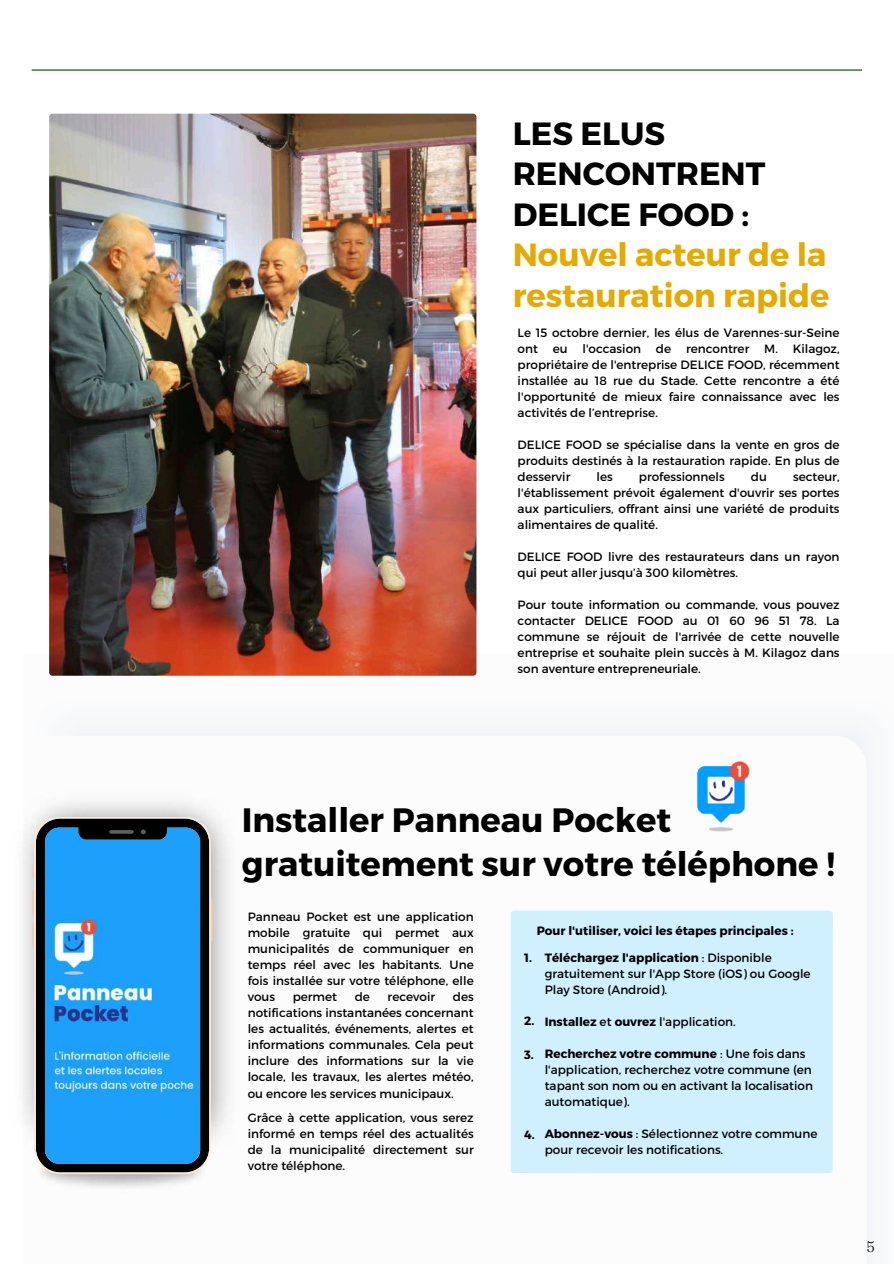
<style>
.page{position:relative;width:894px;height:1264px;background:#fff}
.page>*{position:absolute;margin:0;border:0;box-sizing:border-box;transform-origin:0 0}
.t1{font:700 33.75px/43.8px "Montserrat";color:#000}
.t2{font:700 32.1px/40.5px "Montserrat";color:#e4aa00}
.t3{font:700 32.1px/40.5px "Montserrat";color:#000}
.t4{font:300 15px "Fraunces 9 pt";color:#000}
.t5{font:12px/16px "Montserrat";color:#000;text-align:justify}
.t6{font:700 12px "Montserrat";color:#000}
.s1{font-weight:700}
</style>
<div class="page">
<hr style="left:32px;top:69px;width:829px;height:2px;background:#004900">
<svg style="left:32px;top:864px;width:2px;height:14px"></svg>
<svg style="left:32px;top:889px;width:2px;height:27px"></svg>
<svg style="left:32px;top:922px;width:2px;height:26px"></svg>
<svg style="left:211px;top:898px;width:2px;height:43px"></svg>
<svg style="left:34px;top:816px;width:177px;height:358px;background:#2a8cd0"></svg>
<img style="left:697px;top:761px;width:53px;height:71px">
<div style="left:510px;top:910px;width:322px;height:263px;background:#d1f0ff;border-radius:3px"></div>
<img style="left:49px;top:114px;width:427px;height:561px">
<h2 class="t3" style="left:512px;top:111px;width:254px">LES ELUS<br>RENCONTRENT<br>DELICE FOOD :</h2>
<h2 class="t2" style="left:512px;top:233px;width:318px">Nouvel acteur de la restauration rapide</h2>
<p class="t5" style="left:517px;top:324px;width:323px">Le 15 octobre dernier, les élus de Varennes-sur-Seine ont eu l'occasion de rencontrer M. Kilagoz, propriétaire de l'entreprise DELICE FOOD, récemment installée au 18 rue du Stade. Cette rencontre a été l'opportunité de mieux faire connaissance avec les activités de l’entreprise.</p>
<p class="t5" style="left:517px;top:436px;width:323px">DELICE FOOD se spécialise dans la vente en gros de produits destinés à la restauration rapide. En plus de desservir</p>
<p class="t5" style="left:596px;top:468px;width:18px">les</p>
<p class="t5" style="left:638px;top:468px;width:87px">professionnels</p>
<p class="t5" style="left:750px;top:468px;width:18px">du</p>
<p class="t5" style="left:517px;top:468px;width:323px;text-indent:275px">secteur, l'établissement prévoit également d'ouvrir ses portes aux particuliers, offrant ainsi une variété de produits alimentaires de qualité.</p>
<p class="t5" style="left:517px;top:548px;width:323px">DELICE FOOD livre des restaurateurs dans un rayon qui peut aller jusqu’à 300 kilomètres.</p>
<p class="t5" style="left:517px;top:596px;width:323px">Pour toute information ou commande, vous pouvez contacter DELICE FOOD au 01 60 96 51 78. La commune se réjouit de l'arrivée de cette nouvelle entreprise et souhaite plein succès à M. Kilagoz dans son aventure entrepreneuriale.</p>
<h1 class="t1" style="left:242px;top:796px;width:594px">Installer Panneau Pocket gratuitement sur votre téléphone !</h1>
<p class="t5" style="left:248px;top:908px;width:227px">Panneau Pocket est une application mobile gratuite qui permet aux municipalités de communiquer en temps réel avec les habitants. Une fois installée sur votre téléphone, elle vous</p>
<p class="t6" style="left:536px;top:922px;width:258px">Pour l'utiliser, voici les étapes principales :</p>
<p class="t5" style="left:544px;top:949px;width:267px;text-align:left"><span class="s1">Téléchargez l'application</span> : Disponible gratuitement sur l'App Store (iOS) ou Google<br>Play Store (Android).</p>
<p class="t5" style="left:544px;top:1013px;width:192px"><span class="s1">Installez</span> et <span class="s1">ouvrez</span> l'application.</p>
<p class="t5" style="left:544px;top:1045px;width:270px;text-align:left"><span class="s1">Recherchez votre commune</span> : Une fois dans l'application, recherchez votre commune (en tapant son nom ou en activant la localisation automatique).</p>
<p class="t5" style="left:544px;top:1125px;width:274px"><span class="s1">Abonnez-vous</span> : Sélectionnez votre commune pour recevoir les notifications.</p>
<p class="t6" style="left:524px;top:950px;width:9px">1.</p>
<p class="t5" style="left:292px;top:988px;width:46px">permet</p>
<p class="t5" style="left:354px;top:988px;width:17px">de</p>
<p class="t5" style="left:387px;top:988px;width:49px">recevoir</p>
<p class="t5" style="left:248px;top:988px;width:227px;text-indent:205px">des notifications instantanées concernant les actualités, événements, alertes et informations communales. Cela peut inclure des informations sur la vie locale, les travaux, les alertes météo, ou encore les services municipaux.</p>
<p class="t5" style="left:248px;top:1109px;width:227px">Grâce à cette application, vous serez informé en temps réel des actualités de la municipalité directement sur votre téléphone.</p>
<p class="t6" style="left:524px;top:1013px;width:12px">2.</p>
<p class="t6" style="left:524px;top:1046px;width:11px">3.</p>
<p class="t6" style="left:524px;top:1126px;width:12px">4.</p>
<p class="t4" style="left:866px;top:1236px;width:10px">5</p>
</div>
